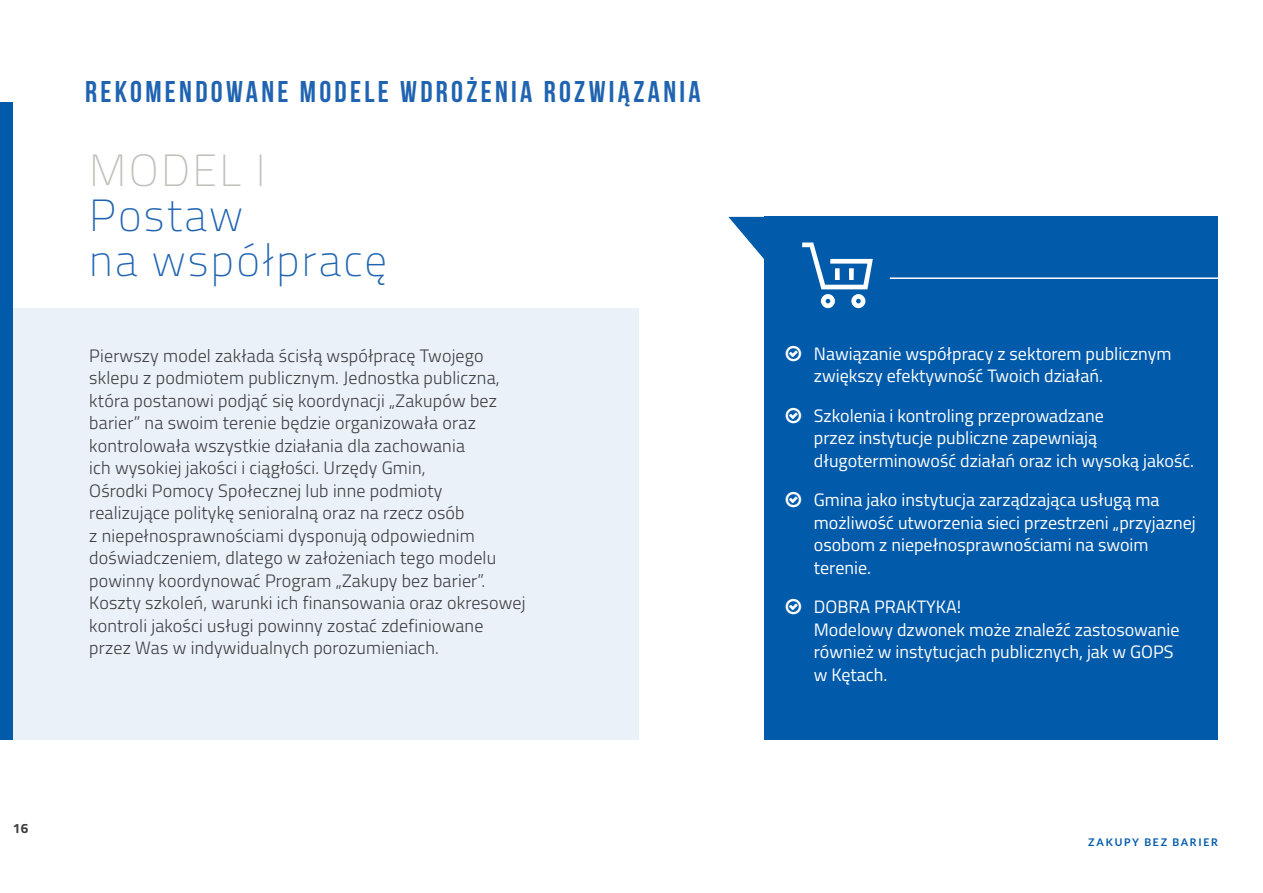
<style>
.page{position:relative;width:1263px;height:893px;background:#fff}
.page>*{position:absolute;margin:0;border:0;box-sizing:border-box;transform-origin:0 0}
.subtitle-2{font:100 45px/45px "Titillium";letter-spacing:.05em;color:#2064b1}
.caption-3{font:700 30px "Bebas Neue";letter-spacing:.11em;color:#2064b1}
._01-tekst{font:300 18px/22.5px "Titillium";letter-spacing:.01em;color:#3e3e3f}
._01-tekst-2{font:18px/22.5px "Titillium";color:#fff}
.t1{font:700 13.5px "Titillium";color:#3e3e3f}
.t2{font:700 10.5px "Lato";letter-spacing:.16em;color:#015aaa}
.s1{color:#c1c0b9}
</style>
<div class="page">
<div style="left:0;top:102px;width:13px;height:638px;background:#015aaa"></div>
<div style="left:13px;top:308px;width:626px;height:432px;background:#eaf1f9"></div>
<div style="left:765px;top:217px;width:453px;height:523px;background:#015aaa"></div>
<svg style="left:728px;top:217px;width:37px;height:44px"></svg>
<hr style="left:890px;top:277px;width:373px;height:2px;background:#fff">
<svg style="left:802px;top:242px;width:71px;height:66px"></svg>
<p class="t1" style="left:13px;top:818px;width:17px">16</p>
<p class="caption-3" style="left:85px;top:75px;width:617px">REKOMENDOWANE MODELE WDROŻENIA ROZWIĄZANIA</p>
<p class="subtitle-2" style="left:89px;top:145px;width:299px"><span class="s1">MODEL I<br></span>Postaw<br>na współpracę</p>
<p class="_01-tekst" style="left:89px;top:343px;width:438px">Pierwszy model zakłada ścisłą współpracę Twojego sklepu z podmiotem publicznym. Jednostka publiczna, która postanowi podjąć się koordynacji „Zakupów bez barier” na swoim terenie będzie organizowała oraz kontrolowała wszystkie działania dla zachowania<br>ich wysokiej jakości i ciągłości. Urzędy Gmin,<br>Ośrodki Pomocy Społecznej lub inne podmioty realizujące politykę senioralną oraz na rzecz osób<br>z niepełnosprawnościami dysponują odpowiednim doświadczeniem, dlatego w założeniach tego modelu powinny koordynować Program „Zakupy bez barier”.<br>Koszty szkoleń, warunki ich finansowania oraz okresowej kontroli jakości usługi powinny zostać zdefiniowane przez Was w indywidualnych porozumieniach.</p>
<p class="_01-tekst-2" style="left:814px;top:341px;width:359px">Nawiązanie współpracy z sektorem publicznym zwiększy efektywność Twoich działań.</p>
<p class="_01-tekst-2" style="left:814px;top:403px;width:382px">Szkolenia i kontroling przeprowadzane<br>przez instytucje publiczne zapewniają długoterminowość działań oraz ich wysoką jakość.</p>
<p class="_01-tekst-2" style="left:814px;top:488px;width:383px">Gmina jako instytucja zarządzająca usługą ma możliwość utworzenia sieci przestrzeni „przyjaznej osobom z niepełnosprawnościami na swoim terenie.</p>
<p class="_01-tekst-2" style="left:814px;top:595px;width:367px">DOBRA PRAKTYKA!<br>Modelowy dzwonek może znaleźć zastosowanie również w instytucjach publicznych, jak w GOPS w Kętach.</p>
<p class="t2" style="left:1088px;top:836px;width:131px">ZAKUPY BEZ BARIER</p>
</div>
